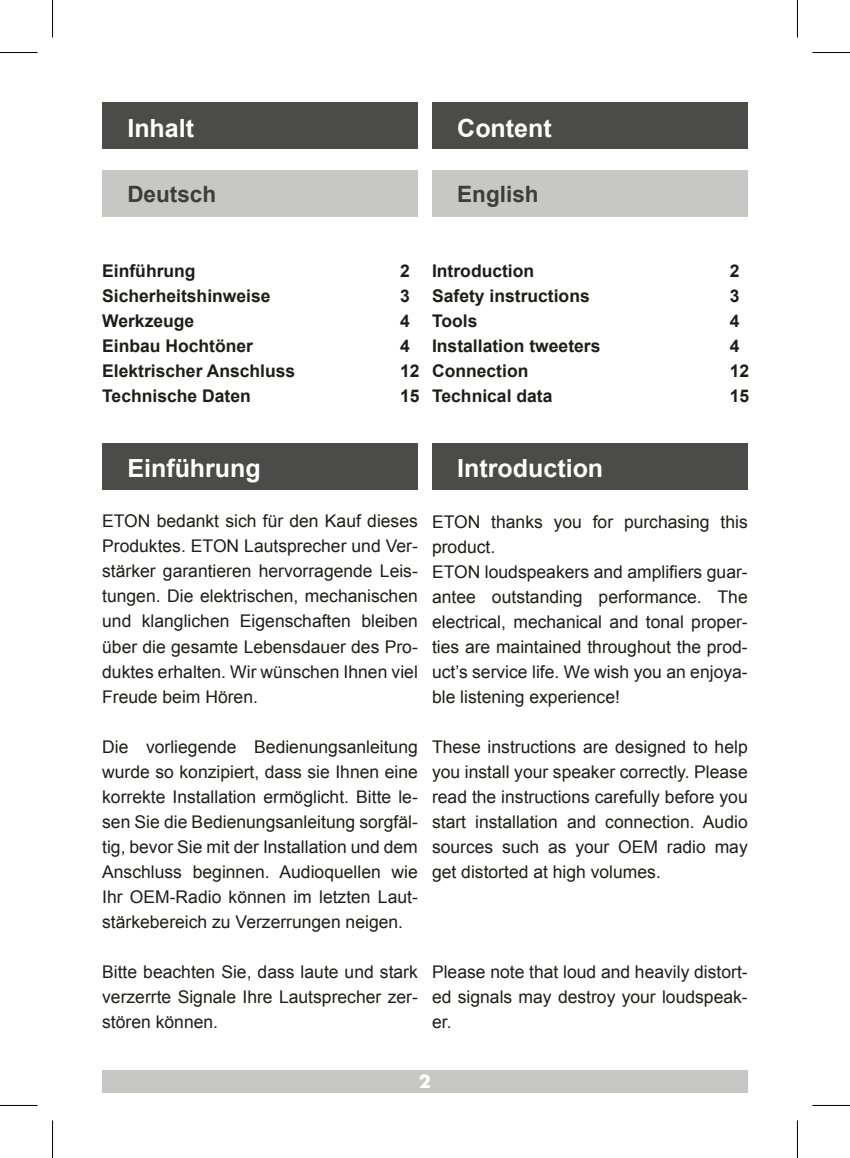
<style>
.page{position:relative;width:850px;height:1158px;background:#fff}
.page>*{position:absolute;margin:0;border:0;box-sizing:border-box;transform-origin:0 0}
.t1{font:700 25px "Arial";color:#fff}
.t2{font:700 22.5px "Arial";color:#3d3d3c}
.t3{font:17.5px/25px "Arial";color:#1d1d1b;text-align:justify}
.t4{font:700 17.5px "Arial";color:#1d1d1b}
.t5{font:700 17.5px "Futura Std";color:#fff}
</style>
<div class="page">
<div style="left:102px;top:170px;width:315px;height:47px;background:#c7c7c6"></div>
<div style="left:432px;top:170px;width:315px;height:47px;background:#c7c7c6"></div>
<div style="left:102px;top:443px;width:315px;height:47px;background:#4b4b4a"></div>
<div style="left:102px;top:102px;width:315px;height:47px;background:#4b4b4a"></div>
<div style="left:432px;top:443px;width:315px;height:47px;background:#4b4b4a"></div>
<div style="left:432px;top:102px;width:315px;height:47px;background:#4b4b4a"></div>
<div style="left:102px;top:1069px;width:645px;height:23px;background:#c7c7c6"></div>
<hr style="left:0;top:52px;width:38px;height:1px;background:#000">
<hr style="left:812px;top:52px;width:37px;height:1px;background:#000">
<hr style="left:0;top:1104px;width:38px;height:1px;background:#000">
<hr style="left:812px;top:1104px;width:37px;height:1px;background:#000">
<hr style="left:52px;top:0;width:1px;height:38px;background:#000">
<hr style="left:52px;top:1120px;width:1px;height:37px;background:#000">
<hr style="left:796px;top:0;width:1px;height:38px;background:#000">
<hr style="left:796px;top:1120px;width:1px;height:37px;background:#000">
<h1 class="t1" style="left:127px;top:111px;width:68px">Inhalt</h1>
<h1 class="t1" style="left:457px;top:111px;width:96px">Content</h1>
<p class="t2" style="left:127px;top:179px;width:90px">Deutsch</p>
<p class="t2" style="left:457px;top:179px;width:83px">English</p>
<p class="t4" style="left:102px;top:259px;width:95px">Einführung</p>
<p class="t4" style="left:400px;top:259px;width:11px">2</p>
<p class="t4" style="left:102px;top:284px;width:170px">Sicherheitshinweise</p>
<p class="t4" style="left:400px;top:284px;width:11px">3</p>
<p class="t4" style="left:102px;top:309px;width:94px">Werkzeuge</p>
<p class="t4" style="left:400px;top:309px;width:11px">4</p>
<p class="t4" style="left:102px;top:334px;width:152px">Einbau Hochtöner</p>
<p class="t4" style="left:400px;top:334px;width:11px">4</p>
<p class="t4" style="left:102px;top:359px;width:194px">Elektrischer Anschluss</p>
<p class="t4" style="left:400px;top:359px;width:21px">12</p>
<p class="t4" style="left:102px;top:384px;width:150px">Technische Daten</p>
<p class="t4" style="left:400px;top:384px;width:21px">15</p>
<p class="t4" style="left:432px;top:259px;width:104px">Introduction</p>
<p class="t4" style="left:729px;top:259px;width:11px">2</p>
<p class="t4" style="left:432px;top:284px;width:159px">Safety instructions</p>
<p class="t4" style="left:729px;top:284px;width:11px">3</p>
<p class="t4" style="left:432px;top:309px;width:47px">Tools</p>
<p class="t4" style="left:729px;top:309px;width:11px">4</p>
<p class="t4" style="left:432px;top:334px;width:170px">Installation tweeters</p>
<p class="t4" style="left:729px;top:334px;width:11px">4</p>
<p class="t4" style="left:432px;top:359px;width:98px">Connection</p>
<p class="t4" style="left:729px;top:359px;width:21px">12</p>
<p class="t4" style="left:432px;top:385px;width:122px">Technical data</p>
<p class="t4" style="left:729px;top:385px;width:21px">15</p>
<h1 class="t1" style="left:127px;top:452px;width:135px">Einführung</h1>
<p class="t3" style="left:102px;top:509px;width:317px">ETON bedankt sich für den Kauf dieses Produktes. ETON Lautsprecher und Ver&shy;stärker garantieren hervorragende Leis&shy;tungen. Die elektrischen, mechanischen und klanglichen Eigenschaften bleiben über die gesamte Lebensdauer des Pro&shy;duktes erhalten. Wir wünschen Ihnen viel Freude beim Hören.</p>
<p class="t3" style="left:102px;top:734px;width:317px">Die vorliegende Bedienungsanleitung wurde so konzipiert, dass sie Ihnen eine korrekte Installation ermöglicht. Bitte le&shy;sen Sie die Bedienungsanleitung sorgfäl&shy;tig, bevor Sie mit der Installation und dem Anschluss beginnen. Audioquellen wie Ihr OEM-Radio können im letzten Laut&shy;stärkebereich zu Verzerrungen neigen.</p>
<p class="t3" style="left:102px;top:959px;width:317px">Bitte beachten Sie, dass laute und stark verzerrte Signale Ihre Lautsprecher zer&shy;stören können.</p>
<h1 class="t1" style="left:457px;top:452px;width:147px">Introduction</h1>
<p class="t3" style="left:432px;top:509px;width:317px;text-align:left">ETON thanks you for purchasing this product.<br>ETON loudspeakers and amplifiers guar&shy;antee outstanding performance. The electrical, mechanical and tonal proper&shy;ties are maintained throughout the prod&shy;uct’s service life. We wish you an enjoya&shy;ble listening experience!</p>
<p class="t3" style="left:432px;top:734px;width:317px">These instructions are designed to help you install your speaker correctly. Please read the instructions carefully before you start installation and connection. Audio sources such as your OEM radio may get distorted at high volumes.</p>
<p class="t3" style="left:432px;top:959px;width:317px">Please note that loud and heavily distort&shy;ed signals may destroy your loudspeak&shy;er.</p>
<p class="t5" style="left:419px;top:1069px;width:14px">2</p>
</div>
